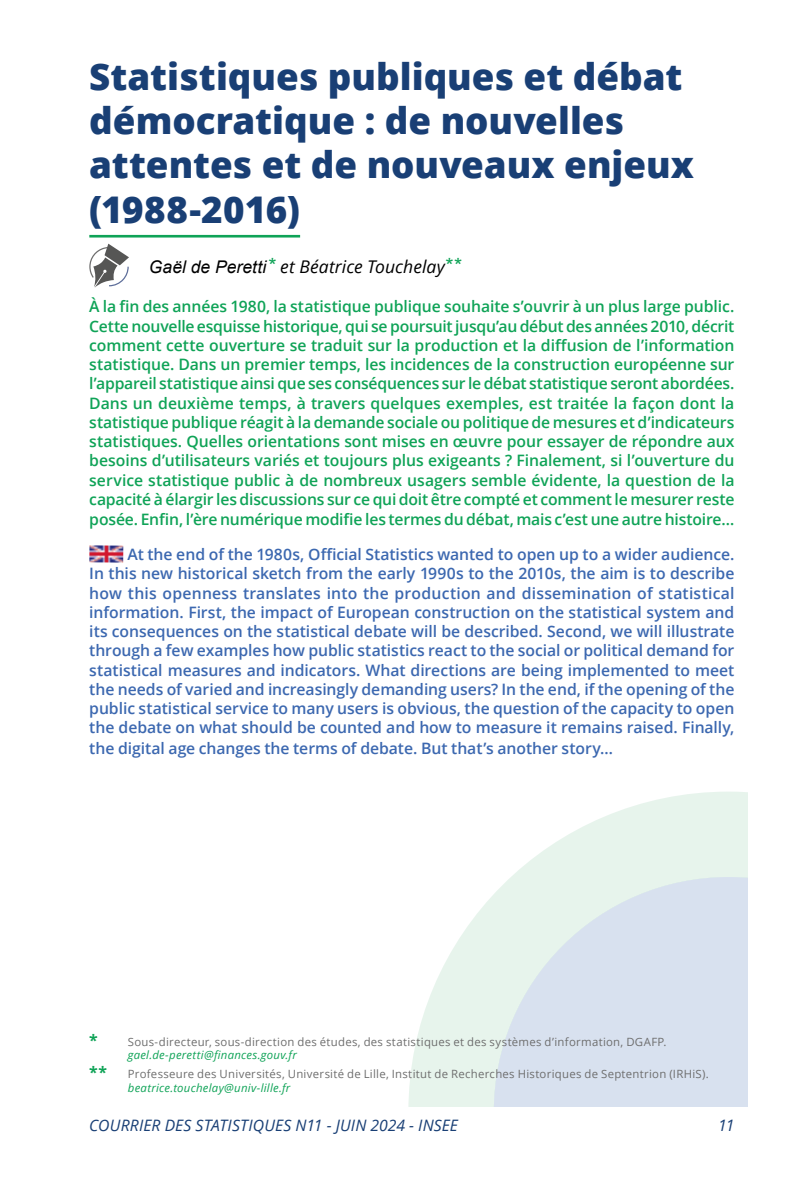
<style>
.page{position:relative;width:794px;height:1191px;background:#fff}
.page>*{position:absolute;margin:0;border:0;box-sizing:border-box;transform-origin:0 0}
.t1{font:800 36.75px/44.1px "Open Sans";color:#193f75}
.t2{font:italic 17.5px "Open Sans";letter-spacing:.005em;color:#000}
.t3{font:600 15.75px/19.2px "Open Sans";letter-spacing:-.01em;color:#0fa357;text-align:justify}
.t4{font:600 15.75px/19.2px "Open Sans";letter-spacing:-.005em;color:#3c68b0;text-align:justify}
.t5{font:italic 15.75px "Open Sans";letter-spacing:.01em;color:#193f75}
.t6{font:700 15.75px "Open Sans";color:#0fa357}
.t7{font:11.38px/13.7px "Open Sans";letter-spacing:.025em;color:#6e6e6e}
.t8{font:italic 11.38px "Open Sans";letter-spacing:.02em;color:#0fa357}
.s1{font-family:"Arial"}
.s2{font-family:"Arial";font-style:normal;font-size:21px;color:#0fa357}
.s3{font-weight:700;font-size:15.75px;color:#0fa357}
.s4{font-style:italic;color:#0fa357}
</style>
<div class="page">
<svg style="left:408px;top:792px;width:339px;height:314px;fill:#e7f4ec"></svg>
<svg style="left:494px;top:877px;width:253px;height:229px;background:#dbe4ee"></svg>
<hr style="left:89px;top:235px;width:211px;height:2px;background:#0fa357">
<img style="left:89px;top:545px;width:34px;height:17px">
<svg style="left:89px;top:244px;width:40px;height:44px"></svg>
<h1 class="t1" style="left:89px;top:53px;width:606px">Statistiques publiques et débat démocratique : de nouvelles attentes et de nouveaux enjeux (1988-2016)</h1>
<p class="t2" style="left:149px;top:255px;width:315px"><span class="s1">Gaël de Peretti</span><span class="s2">*</span> et Béatrice Touchelay<span class="s2">**</span></p>
<p class="t3" style="left:89px;top:297px;width:646px">À la fin des années 1980, la statistique publique souhaite s’ouvrir à un plus large public.<br>Cette nouvelle esquisse historique, qui se poursuit jusqu’au début des années 2010, décrit comment cette ouverture se traduit sur la production et la diffusion de l’information statistique. Dans un premier temps, les incidences de la construction européenne sur l’appareil statistique ainsi que ses conséquences sur le débat statistique seront abordées.<br>Dans un deuxième temps, à travers quelques exemples, est traitée la façon dont la statistique publique réagit à la demande sociale ou politique de mesures et d’indicateurs statistiques. Quelles orientations sont mises en œuvre pour essayer de répondre aux besoins d’utilisateurs variés et toujours plus exigeants ? Finalement, si l’ouverture du service statistique public à de nombreux usagers semble évidente, la question de la capacité à élargir les discussions sur ce qui doit être compté et comment le mesurer reste posée. Enfin, l’ère numérique modifie les termes du débat, mais c’est une autre histoire…</p>
<p class="t4" style="left:89px;top:544px;width:646px;text-indent:38px">At the end of the 1980s, Official Statistics wanted to open up to a wider audience.<br>In this new historical sketch from the early 1990s to the 2010s, the aim is to describe how this openness translates into the production and dissemination of statistical information. First, the impact of European construction on the statistical system and its consequences on the statistical debate will be described. Second, we will illustrate through a few examples how public statistics react to the social or political demand for statistical measures and indicators. What directions are being implemented to meet the needs of varied and increasingly demanding users? In the end, if the opening of the public statistical service to many users is obvious, the question of the capacity to open the debate on what should be counted and how to measure it remains raised. Finally, the digital age changes the terms of debate. But that’s another story…</p>
<p class="t7" style="left:128px;top:1034px;width:540px;text-indent:-38px"><span class="s3">*</span> Sous-directeur, sous-direction des études, des statistiques et des systèmes d’information, DGAFP. <span class="s4">gael.de-peretti@finances.gouv.fr</span></p>
<p class="t6" style="left:89px;top:1061px;width:19px">**</p>
<p class="t7" style="left:128px;top:1066px;width:582px">Professeure des Universités, Université de Lille, Institut de Recherches Historiques de Septentrion (IRHiS).</p>
<p class="t8" style="left:128px;top:1079px;width:164px">beatrice.touchelay@univ-lille.fr</p>
<p class="t5" style="left:89px;top:1114px;width:370px">COURRIER DES STATISTIQUES N11 - JUIN 2024 - INSEE</p>
<p class="t5" style="left:718px;top:1114px;width:18px">11</p>
</div>
